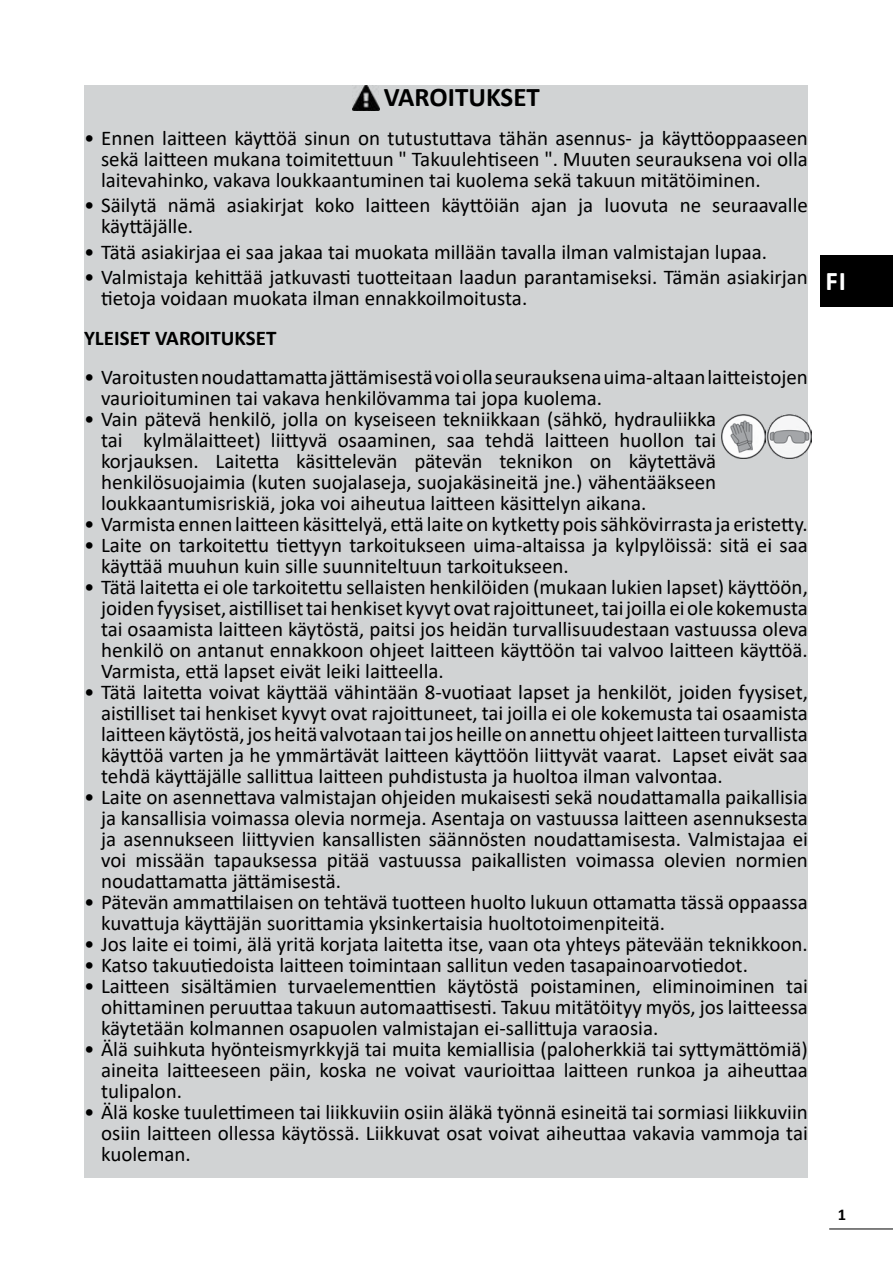
<style>
.page{position:relative;width:893px;height:1263px;background:#fff}
.page>*{position:absolute;margin:0;border:0;box-sizing:border-box;transform-origin:0 0}
.t1{font:700 27px "Calibri";color:#000}
.t2{font:700 27px "Calibri";color:#fff}
.t3{font:21px/21px "Calibri";color:#000;text-align:justify}
.t4{font:700 21px "Calibri";color:#000}
.t5{font:700 16.5px "Calibri";color:#000}
</style>
<div class="page">
<hr style="left:829px;top:1228px;width:64px;height:1px;background:#000">
<div style="left:84px;top:85px;width:724px;height:1093px;background:#d1d3d4"></div>
<img style="left:352px;top:85px;width:27px;height:25px">
<img style="left:721px;top:415px;width:90px;height:44px">
<div style="left:821px;top:256px;width:72px;height:51px;background:#000"></div>
<p class="t1" style="left:384px;top:78px;width:158px">VAROITUKSET</p>
<p class="t3" style="left:101px;top:127px;width:708px;text-indent:-17px">• Ennen laitteen käyttöä sinun on tutustuttava tähän asennus- ja käyttöoppaaseen sekä laitteen mukana toimitettuun " Takuulehtiseen ". Muuten seurauksena voi olla laitevahinko, vakava loukkaantuminen tai kuolema sekä takuun mitätöiminen.</p>
<p class="t3" style="left:101px;top:194px;width:708px;text-indent:-17px">• Säilytä nämä asiakirjat koko laitteen käyttöiän ajan ja luovuta ne seuraavalle käyttäjälle.</p>
<p class="t3" style="left:84px;top:241px;width:685px">• Tätä asiakirjaa ei saa jakaa tai muokata millään tavalla ilman valmistajan lupaa.</p>
<p class="t3" style="left:101px;top:266px;width:708px;text-indent:-17px">• Valmistaja kehittää jatkuvasti tuotteitaan laadun parantamiseksi. Tämän asiakirjan tietoja voidaan muokata ilman ennakkoilmoitusta.</p>
<p class="t4" style="left:84px;top:323px;width:194px">YLEISET VAROITUKSET</p>
<p class="t3" style="left:101px;top:366px;width:708px;text-indent:-17px">• Varoitusten noudattamatta jättämisestä voi olla seurauksena uima-altaan laitteistojen vaurioituminen tai vakava henkilövamma tai jopa kuolema.</p>
<p class="t3" style="left:101px;top:408px;width:617px;text-indent:-17px">• Vain pätevä henkilö, jolla on kyseiseen tekniikkaan (sähkö, hydrauliikka tai kylmälaitteet) liittyvä osaaminen, saa tehdä laitteen huollon tai korjauksen. Laitetta käsittelevän pätevän teknikon on käytettävä henkilösuojaimia (kuten suojalaseja, suojakäsineitä jne.) vähentääkseen loukkaantumisriskiä, joka voi aiheutua laitteen käsittelyn aikana.</p>
<p class="t3" style="left:84px;top:513px;width:725px">• Varmista ennen laitteen käsittelyä, että laite on kytketty pois sähkövirrasta ja eristetty.</p>
<p class="t3" style="left:101px;top:534px;width:708px;text-indent:-17px">• Laite on tarkoitettu tiettyyn tarkoitukseen uima-altaissa ja kylpylöissä: sitä ei saa käyttää muuhun kuin sille suunniteltuun tarkoitukseen.</p>
<p class="t3" style="left:101px;top:576px;width:708px;text-indent:-17px">• Tätä laitetta ei ole tarkoitettu sellaisten henkilöiden (mukaan lukien lapset) käyttöön, joiden fyysiset, aistilliset tai henkiset kyvyt ovat rajoittuneet, tai joilla ei ole kokemusta tai osaamista laitteen käytöstä, paitsi jos heidän turvallisuudestaan vastuussa oleva henkilö on antanut ennakkoon ohjeet laitteen käyttöön tai valvoo laitteen käyttöä.<br>Varmista, että lapset eivät leiki laitteella.</p>
<p class="t3" style="left:101px;top:681px;width:708px;text-indent:-17px">• Tätä laitetta voivat käyttää vähintään 8-vuotiaat lapset ja henkilöt, joiden fyysiset, aistilliset tai henkiset kyvyt ovat rajoittuneet, tai joilla ei ole kokemusta tai osaamista laitteen käytöstä, jos heitä valvotaan tai jos heille on annettu ohjeet laitteen turvallista käyttöä varten ja he ymmärtävät laitteen käyttöön liittyvät vaarat. Lapset eivät saa tehdä käyttäjälle sallittua laitteen puhdistusta ja huoltoa ilman valvontaa.</p>
<p class="t3" style="left:101px;top:786px;width:708px;text-indent:-17px">• Laite on asennettava valmistajan ohjeiden mukaisesti sekä noudattamalla paikallisia ja kansallisia voimassa olevia normeja. Asentaja on vastuussa laitteen asennuksesta ja asennukseen liittyvien kansallisten säännösten noudattamisesta. Valmistajaa ei voi missään tapauksessa pitää vastuussa paikallisten voimassa olevien normien noudattamatta jättämisestä.</p>
<p class="t3" style="left:101px;top:891px;width:708px;text-indent:-17px">• Pätevän ammattilaisen on tehtävä tuotteen huolto lukuun ottamatta tässä oppaassa kuvattuja käyttäjän suorittamia yksinkertaisia huoltotoimenpiteitä.</p>
<p class="t3" style="left:84px;top:933px;width:725px">• Jos laite ei toimi, älä yritä korjata laitetta itse, vaan ota yhteys pätevään teknikkoon.</p>
<p class="t3" style="left:84px;top:954px;width:665px">• Katso takuutiedoista laitteen toimintaan sallitun veden tasapainoarvotiedot.</p>
<p class="t3" style="left:101px;top:975px;width:708px;text-indent:-17px">• Laitteen sisältämien turvaelementtien käytöstä poistaminen, eliminoiminen tai ohittaminen peruuttaa takuun automaattisesti. Takuu mitätöityy myös, jos laitteessa käytetään kolmannen osapuolen valmistajan ei-sallittuja varaosia.</p>
<p class="t3" style="left:101px;top:1038px;width:708px;text-indent:-17px">• Älä suihkuta hyönteismyrkkyjä tai muita kemiallisia (paloherkkiä tai syttymättömiä) aineita laitteeseen päin, koska ne voivat vaurioittaa laitteen runkoa ja aiheuttaa tulipalon.</p>
<p class="t3" style="left:101px;top:1101px;width:708px;text-indent:-17px">• Älä koske tuulettimeen tai liikkuviin osiin äläkä työnnä esineitä tai sormiasi liikkuviin osiin laitteen ollessa käytössä. Liikkuvat osat voivat aiheuttaa vakavia vammoja tai kuoleman.</p>
<p class="t2" style="left:825px;top:262px;width:22px">FI</p>
<p class="t5" style="left:838px;top:1203px;width:10px">1</p>
</div>
